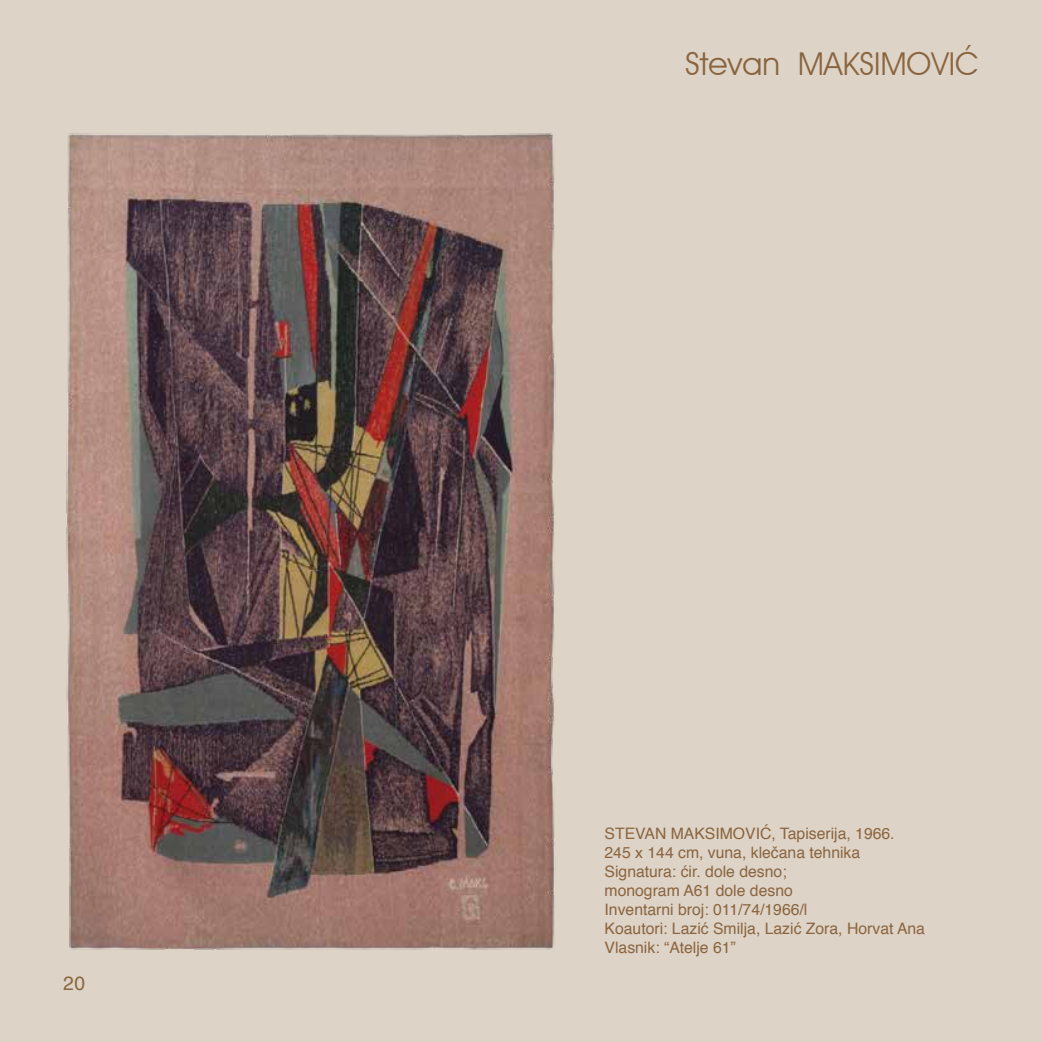
<style>
.page{position:relative;width:1042px;height:1042px;background:#ded3c7}
.page>*{position:absolute;margin:0;border:0;box-sizing:border-box;transform-origin:0 0}
.t1{font:31.5px "Avant Garde IT Cby BT";color:#89653f}
.t2{font:19.25px "Helvetica";color:#89653f}
.t3{font:15.75px/18.9px "Helvetica";color:#89653f}
</style>
<div class="page">
<img style="left:66px;top:133px;width:490px;height:817px">
<p class="t2" style="left:63px;top:968px;width:24px">20</p>
<h1 class="t1" style="left:685px;top:45px;width:295px">Stevan MAKSIMOVIĆ</h1>
<p class="t3" style="left:604px;top:825px;width:322px">STEVAN MAKSIMOVIĆ, Tapiserija, 1966.<br>245 x 144 cm, vuna, klečana tehnika<br>Signatura: ćir. dole desno;<br>monogram A61 dole desno<br>Inventarni broj: 011/74/1966/l<br>Koautori: Lazić Smilja, Lazić Zora, Horvat Ana<br>Vlasnik: “Atelje 61”</p>
</div>
